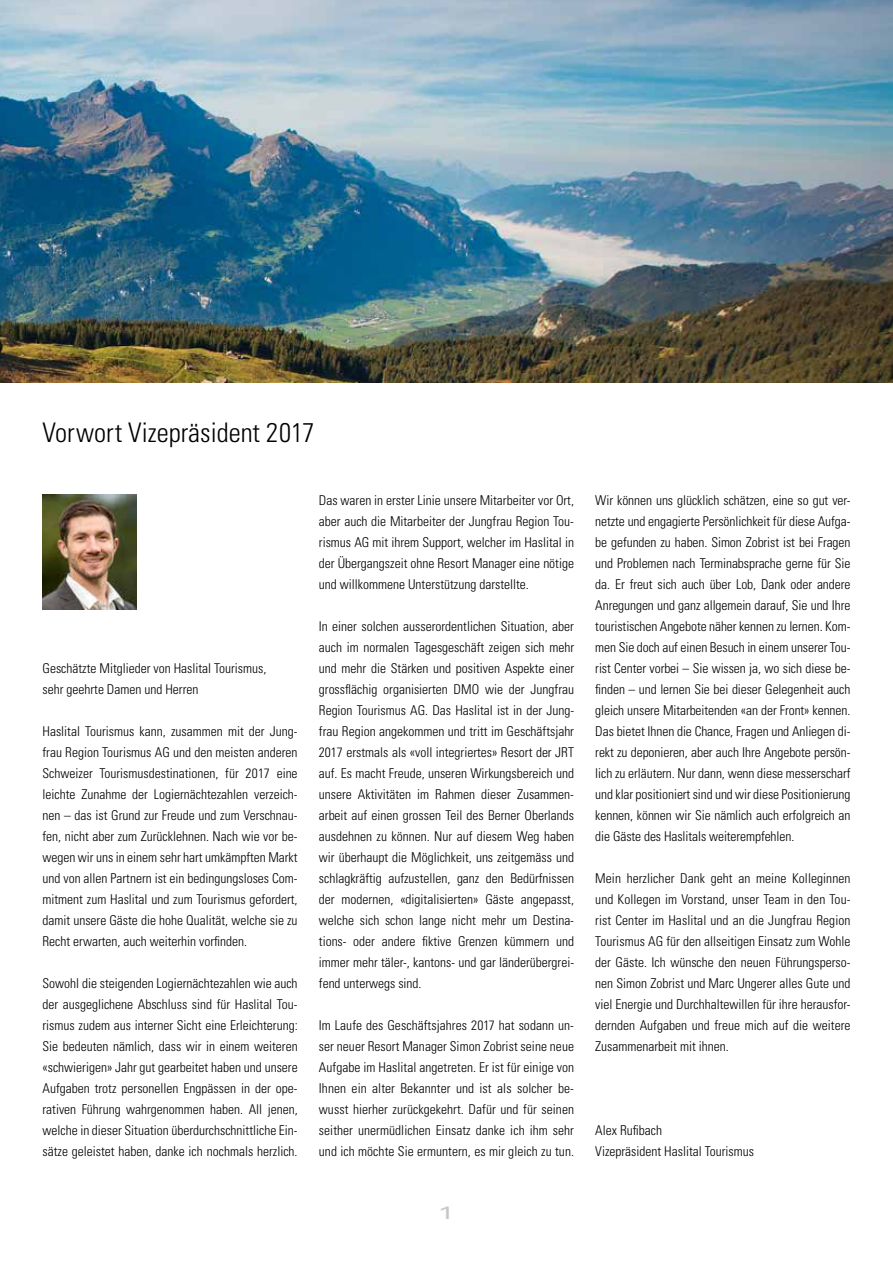
<style>
.page{position:relative;width:893px;height:1263px;background:#fff}
.page>*{position:absolute;margin:0;border:0;box-sizing:border-box;transform-origin:0 0}
.t1{font:300 condensed 27px "Univers LT Std";color:#000}
.t2{font:expanded 18px "Univers LT Std";color:#c6c7c8;scale:1.4 1}
.t3{font:300 condensed 13.5px/21px "Univers LT Std";color:#000;text-align:justify}
</style>
<div class="page">
<img style="left:0;top:0;width:893px;height:383px">
<img style="left:43px;top:495px;width:93px;height:114px">
<h1 class="t1" style="left:43px;top:416px;width:274px">Vorwort Vizepräsident 2017</h1>
<p class="t3" style="left:43px;top:658px;width:225px">Geschätzte Mitglieder von Haslital Tourismus, sehr geehrte Damen und Herren</p>
<p class="t3" style="left:43px;top:721px;width:257px">Haslital Tourismus kann, zusammen mit der Jung&shy;frau Region Tourismus AG und den meisten anderen Schweizer Tourismusdestinationen, für 2017 eine leichte Zunahme der Logiernächtezahlen verzeich&shy;nen – das ist Grund zur Freude und zum Verschnau&shy;fen, nicht aber zum Zurücklehnen. Nach wie vor be&shy;wegen wir uns in einem sehr hart umkämpften Markt und von allen Partnern ist ein bedingungsloses Com&shy;mitment zum Haslital und zum Tourismus gefordert, damit unsere Gäste die hohe Qualität, welche sie zu Recht erwarten, auch weiterhin vorfinden.</p>
<p class="t3" style="left:43px;top:973px;width:257px">Sowohl die steigenden Logiernächtezahlen wie auch der ausgeglichene Abschluss sind für Haslital Tou&shy;rismus zudem aus interner Sicht eine Erleichterung:<br>Sie bedeuten nämlich, dass wir in einem weiteren «schwierigen» Jahr gut gearbeitet haben und unsere Aufgaben trotz personellen Engpässen in der ope&shy;rativen Führung wahrgenommen haben. All jenen, welche in dieser Situation überdurchschnittliche Ein&shy;sätze geleistet haben, danke ich nochmals herzlich.</p>
<p class="t3" style="left:319px;top:490px;width:257px">Das waren in erster Linie unsere Mitarbeiter vor Ort, aber auch die Mitarbeiter der Jungfrau Region Tou&shy;rismus AG mit ihrem Support, welcher im Haslital in der Übergangszeit ohne Resort Manager eine nötige und willkommene Unterstützung darstellte.</p>
<p class="t3" style="left:319px;top:616px;width:257px">In einer solchen ausserordentlichen Situation, aber auch im normalen Tagesgeschäft zeigen sich mehr und mehr die Stärken und positiven Aspekte einer grossflächig organisierten DMO wie der Jungfrau Region Tourismus AG. Das Haslital ist in der Jung&shy;frau Region angekommen und tritt im Geschäftsjahr 2017 erstmals als «voll integriertes» Resort der JRT auf. Es macht Freude, unseren Wirkungsbereich und unsere Aktivitäten im Rahmen dieser Zusammen&shy;arbeit auf einen grossen Teil des Berner Oberlands ausdehnen zu können. Nur auf diesem Weg haben wir überhaupt die Möglichkeit, uns zeitgemäss und schlagkräftig aufzustellen, ganz den Bedürfnissen der modernen, «digitalisierten» Gäste angepasst, welche sich schon lange nicht mehr um Destina&shy;tions- oder andere fiktive Grenzen kümmern und immer mehr täler-, kantons- und gar länderübergrei&shy;fend unterwegs sind.</p>
<p class="t3" style="left:319px;top:1015px;width:257px">Im Laufe des Geschäftsjahres 2017 hat sodann un&shy;ser neuer Resort Manager Simon Zobrist seine neue Aufgabe im Haslital angetreten. Er ist für einige von Ihnen ein alter Bekannter und ist als solcher be&shy;wusst hierher zurückgekehrt. Dafür und für seinen seither unermüdlichen Einsatz danke ich ihm sehr und ich möchte Sie ermuntern, es mir gleich zu tun.</p>
<h2 class="t2" style="left:437px;top:1202px;width:15px">1</h2>
<p class="t3" style="left:595px;top:490px;width:257px">Wir können uns glücklich schätzen, eine so gut ver&shy;netzte und engagierte Persönlichkeit für diese Aufga&shy;be gefunden zu haben. Simon Zobrist ist bei Fragen und Problemen nach Terminabsprache gerne für Sie da. Er freut sich auch über Lob, Dank oder andere Anregungen und ganz allgemein darauf, Sie und Ihre touristischen Angebote näher kennen zu lernen. Kom&shy;men Sie doch auf einen Besuch in einem unserer Tou&shy;rist Center vorbei – Sie wissen ja, wo sich diese be&shy;finden – und lernen Sie bei dieser Gelegenheit auch gleich unsere Mitarbeitenden «an der Front» kennen.<br>Das bietet Ihnen die Chance, Fragen und Anliegen di&shy;rekt zu deponieren, aber auch Ihre Angebote persön&shy;lich zu erläutern. Nur dann, wenn diese messerscharf und klar positioniert sind und wir diese Positionierung kennen, können wir Sie nämlich auch erfolgreich an die Gäste des Haslitals weiterempfehlen.</p>
<p class="t3" style="left:595px;top:868px;width:257px">Mein herzlicher Dank geht an meine Kolleginnen und Kollegen im Vorstand, unser Team in den Tou&shy;rist Center im Haslital und an die Jungfrau Region Tourismus AG für den allseitigen Einsatz zum Wohle der Gäste. Ich wünsche den neuen Führungsperso&shy;nen Simon Zobrist und Marc Ungerer alles Gute und viel Energie und Durchhaltewillen für ihre herausfor&shy;dernden Aufgaben und freue mich auf die weitere Zusammenarbeit mit ihnen.</p>
<p class="t3" style="left:595px;top:1120px;width:160px">Alex Rufibach<br>Vizepräsident Haslital Tourismus</p>
</div>
